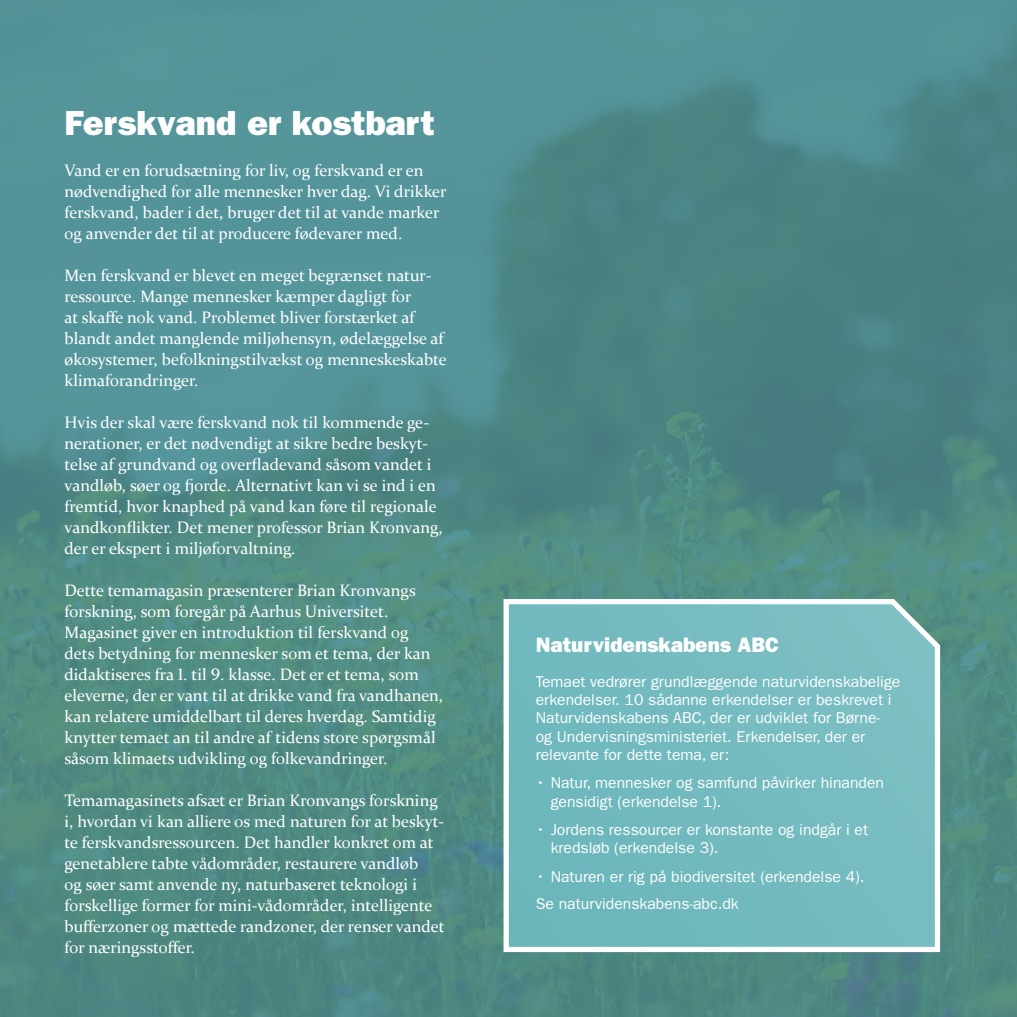
<style>
.page{position:relative;width:1017px;height:1017px;background:#fff}
.page>*{position:absolute;margin:0;border:0;box-sizing:border-box;transform-origin:0 0}
.Leder_overskrift{font:800 35px "Franklin Gothic";color:#fff}
.Overskrift_i_boks{font:800 21px "Franklin Gothic";color:#fff}
.Brødtekst{font:16.62px/21px "Constantia";color:#fff}
.Tekst_i_boks_2{font:15.75px/18.4px "Franklin Gothic";color:#fff}
.Tekst_i_boks_neg_bul{font:15.75px/18.4px "Franklin Gothic";color:#fff}
</style>
<div class="page">
<img style="left:0;top:0;width:1017px;height:1017px">
<svg style="left:501px;top:596px;width:442px;height:359px;background:#75babe"></svg>
<p class="Leder_overskrift" style="left:64px;top:103px;width:372px">Ferskvand er kostbart</p>
<p class="Brødtekst" style="left:64px;top:159px;width:384px">Vand er en forudsætning for liv, og ferskvand er en nødvendighed for alle mennesker hver dag. Vi drikker ferskvand, bader i det, bruger det til at vande marker og anvender det til at producere fødevarer med.</p>
<p class="Brødtekst" style="left:64px;top:264px;width:384px">Men ferskvand er blevet en meget begrænset natur&shy;ressource. Mange mennesker kæmper dagligt for<br>at skaffe nok vand. Problemet bliver forstærket af blandt andet manglende miljøhensyn, ødelæggelse af økosystemer, befolkningstilvækst og menneskeskabte klimaforandringer.</p>
<p class="Brødtekst" style="left:64px;top:411px;width:380px">Hvis der skal være ferskvand nok til kommende ge&shy;nerationer, er det nødvendigt at sikre bedre beskyt&shy;telse af grundvand og overfladevand såsom vandet i vandløb, søer og fjorde. Alternativt kan vi se ind i en fremtid, hvor knaphed på vand kan føre til regionale vandkonflikter. Det mener professor Brian Kronvang, der er ekspert i miljøforvaltning.</p>
<p class="Brødtekst" style="left:64px;top:579px;width:380px">Dette temamagasin præsenterer Brian Kronvangs forskning, som foregår på Aarhus Universitet.<br>Magasinet giver en introduktion til ferskvand og<br>dets betydning for mennesker som et tema, der kan didaktiseres fra 1. til 9. klasse. Det er et tema, som eleverne, der er vant til at drikke vand fra vandhanen, kan relatere umiddelbart til deres hverdag. Samtidig knytter temaet an til andre af tidens store spørgsmål såsom klimaets udvikling og folkevandringer.</p>
<p class="Brødtekst" style="left:64px;top:789px;width:382px">Temamagasinets afsæt er Brian Kronvangs forskning i, hvordan vi kan alliere os med naturen for at beskyt&shy;te ferskvandsressourcen. Det handler konkret om at genetablere tabte vådområder, restaurere vandløb<br>og søer samt anvende ny, naturbaseret teknologi i forskellige former for mini-vådområder, intelligente bufferzoner og mættede randzoner, der renser vandet for næringsstoffer.</p>
<p class="Overskrift_i_boks" style="left:536px;top:633px;width:245px">Naturvidenskabens ABC</p>
<p class="Tekst_i_boks_2" style="left:536px;top:672px;width:366px">Temaet vedrører grundlæggende naturvidenskabelige erkendelser. 10 sådanne erkendelser er beskrevet i Naturvidenskabens ABC, der er udviklet for Børne-<br>og Undervisningsministeriet. Erkendelser, der er relevante for dette tema, er:</p>
<p class="Tekst_i_boks_neg_bul" style="left:551px;top:774px;width:335px;text-indent:-15px">• Natur, mennesker og samfund påvirker hinanden gensidigt (erkendelse 1).</p>
<p class="Tekst_i_boks_neg_bul" style="left:551px;top:821px;width:319px;text-indent:-15px">• Jordens ressourcer er konstante og indgår i et kredsløb (erkendelse 3).</p>
<p class="Tekst_i_boks_neg_bul" style="left:536px;top:867px;width:330px">• Naturen er rig på biodiversitet (erkendelse 4).</p>
<p class="Tekst_i_boks_neg_bul" style="left:536px;top:894px;width:205px">Se naturvidenskabens-abc.dk</p>
</div>
